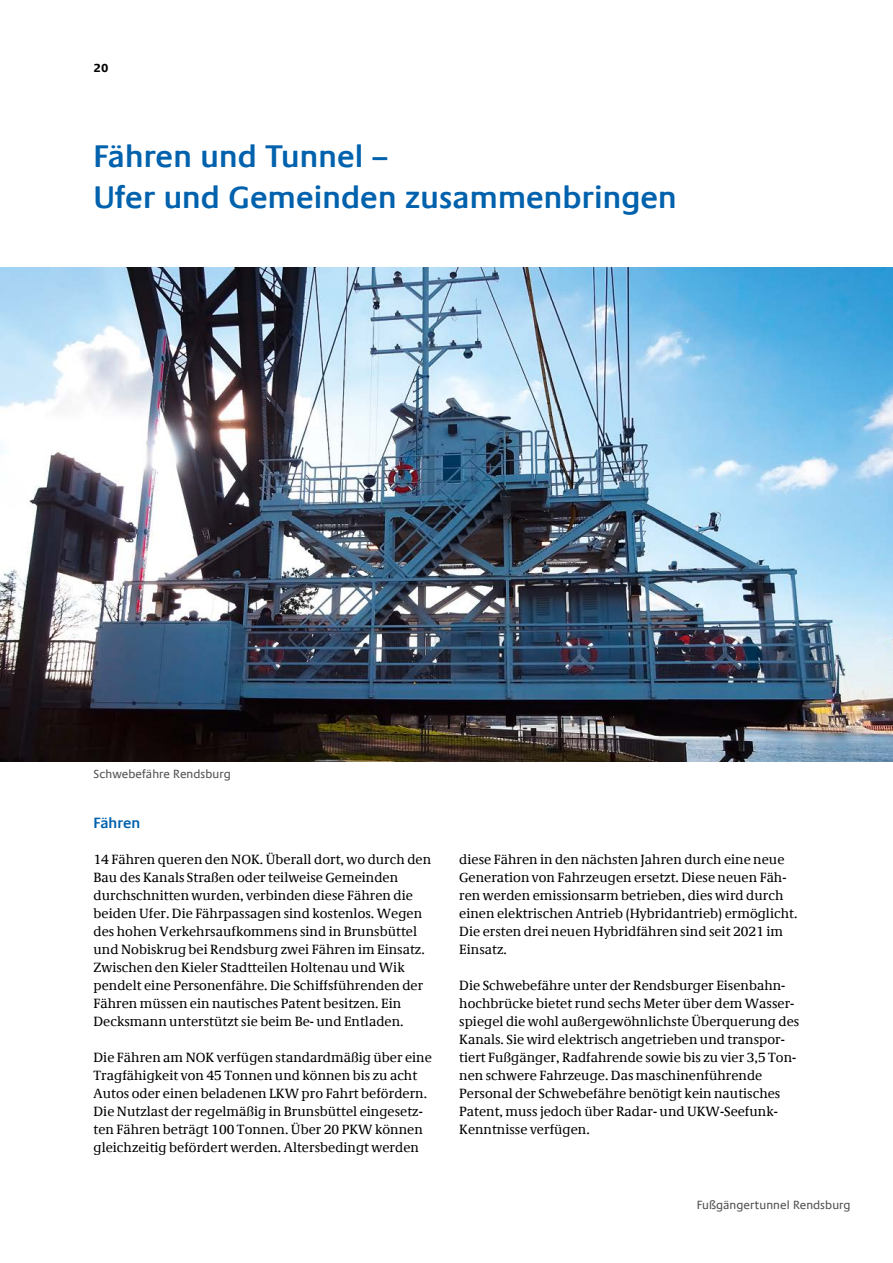
<style>
.page{position:relative;width:893px;height:1263px;background:#fff}
.page>*{position:absolute;margin:0;border:0;box-sizing:border-box;transform-origin:0 0}
.Headline_Innenseiten{font:600 31.5px/40.5px "Praxis Com";letter-spacing:.005em;color:#0061ad}
.Zwischenüberschrift{font:600 15px "Praxis Com";letter-spacing:.005em;color:#0061ad}
.Fließtext{font:13.5px/18px "Demos Com";letter-spacing:.005em;color:#000}
.Bildunterschrift{font:12px "Praxis Com";letter-spacing:.005em;color:#565656}
.t1{font:700 12px "Praxis Com";color:#000}
</style>
<div class="page">
<img style="left:0;top:268px;width:893px;height:493px">
<p class="t1" style="left:94px;top:61px;width:17px">20</p>
<p class="Headline_Innenseiten" style="left:94px;top:136px;width:585px">Fähren und Tunnel –<br>Ufer und Gemeinden zusammenbringen</p>
<p class="Bildunterschrift" style="left:94px;top:767px;width:139px">Schwebefähre Rendsburg</p>
<p class="Zwischenüberschrift" style="left:94px;top:814px;width:48px">Fähren</p>
<p class="Fließtext" style="left:94px;top:851px;width:339px">14 Fähren queren den NOK. Überall dort, wo durch den Bau des Kanals Straßen oder teilweise Gemeinden durchschnitten wurden, verbinden diese Fähren die beiden Ufer. Die Fährpassagen sind kostenlos. Wegen des hohen Verkehrsaufkommens sind in Brunsbüttel und Nobiskrug bei Rendsburg zwei Fähren im Einsatz.<br>Zwischen den Kieler Stadtteilen Holtenau und Wik pendelt eine Personenfähre. Die Schiffsführenden der Fähren müssen ein nautisches Patent besitzen. Ein Decksmann unterstützt sie beim Be- und Entladen.</p>
<p class="Fließtext" style="left:94px;top:1049px;width:340px">Die Fähren am NOK verfügen standardmäßig über eine Tragfähigkeit von 45 Tonnen und können bis zu acht Autos oder einen beladenen LKW pro Fahrt befördern.<br>Die Nutzlast der regelmäßig in Brunsbüttel eingesetz&shy;ten Fähren beträgt 100 Tonnen. Über 20 PKW können gleichzeitig befördert werden. Altersbedingt werden</p>
<p class="Fließtext" style="left:459px;top:851px;width:340px">diese Fähren in den nächsten Jahren durch eine neue Generation von Fahrzeugen ersetzt. Diese neuen Fäh&shy;ren werden emissionsarm betrieben, dies wird durch einen elektrischen Antrieb (Hybridantrieb) ermöglicht.<br>Die ersten drei neuen Hybridfähren sind seit 2021 im Einsatz.</p>
<p class="Fließtext" style="left:459px;top:977px;width:342px">Die Schwebefähre unter der Rendsburger Eisenbahn&shy;hochbrücke bietet rund sechs Meter über dem Wasser&shy;spiegel die wohl außergewöhnlichste Überquerung des Kanals. Sie wird elektrisch angetrieben und transpor&shy;tiert Fußgänger, Radfahrende sowie bis zu vier 3,5 Ton&shy;nen schwere Fahrzeuge. Das maschinenführende Personal der Schwebefähre benötigt kein nautisches Patent, muss jedoch über Radar- und UKW-Seefunk-Kenntnisse verfügen.</p>
<p class="Bildunterschrift" style="left:697px;top:1198px;width:155px">Fußgängertunnel Rendsburg</p>
</div>
